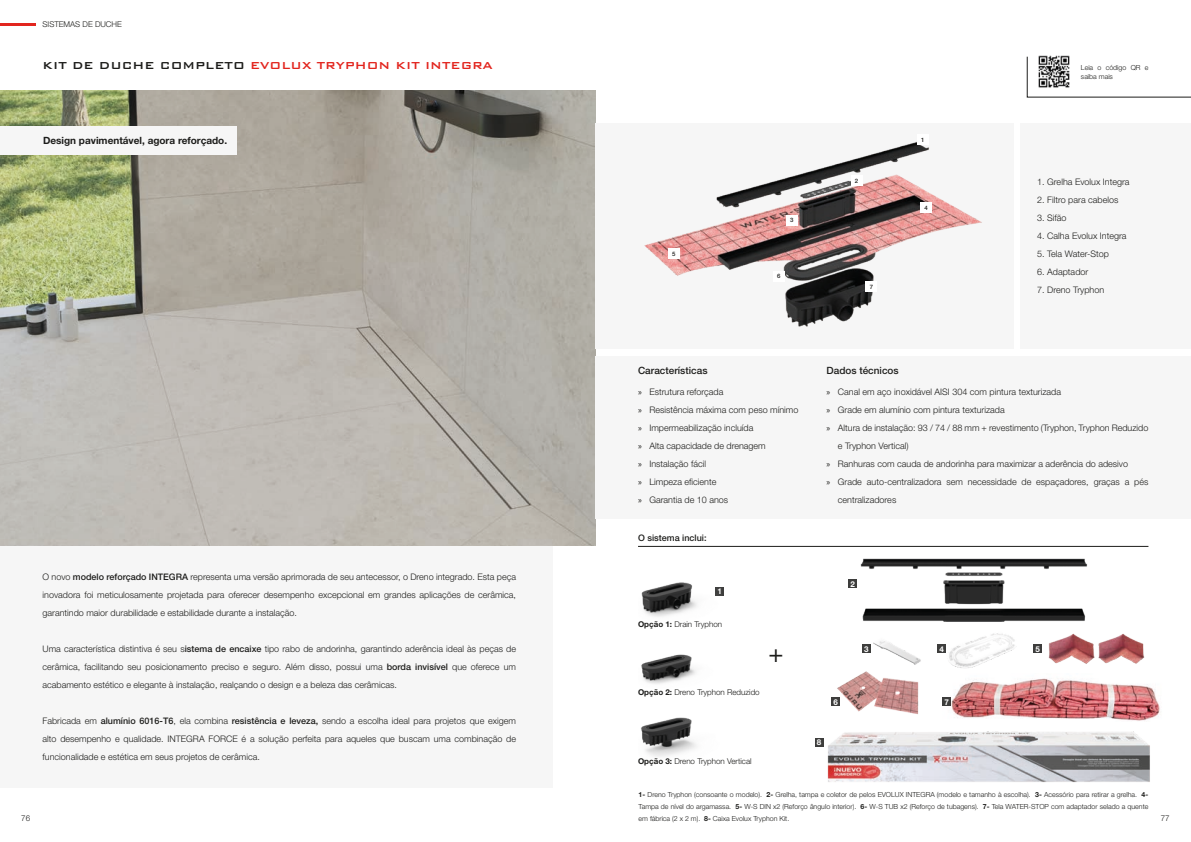
<style>
.page{position:relative;width:1191px;height:842px;background:#fff}
.page>*{position:absolute;margin:0;border:0;box-sizing:border-box;transform-origin:0 0}
.t1{font:25px "Helvetica Neue LT Std";color:#1d1d1b}
.t2{font:500 13.5px "Bank Gothic BT";color:#e2251e}
.t3{font:700 10px "Helvetica Neue LT Std";color:#1d1d1b}
.t4{font:500 10px "Helvetica Neue LT Std";color:#1d1d1b}
.t5{font:300 9px/18px "Helvetica Neue LT Std";color:#1d1d1b;text-align:justify}
.t6{font:500 9px "Helvetica Neue LT Std";color:#1d1d1b}
.t7{font:300 8px "Helvetica Neue LT Std";color:#1d1d1b}
.t8{font:700 8px "Helvetica Neue LT Std";color:#fff}
.t9{font:300 7px/12px "Helvetica Neue LT Std";color:#1d1d1b}
.t10{font:500 6px "Helvetica Neue LT Std";color:#1d1d1b}
.s1{color:#1d1d1b}
.s2{font-family:"Myriad Pro";font-weight:400}
.s3{font-weight:500}
.s4{font-weight:700}
</style>
<div class="page">
<hr style="left:0;top:23px;width:36px;height:2px;background:#e2251e">
<div style="left:0;top:421px;width:553px;height:367px;background:#f6f6f6"></div>
<img style="left:0;top:91px;width:595px;height:454px">
<div style="left:0;top:126px;width:236px;height:28px;background:#f6f6f6"></div>
<img style="left:815px;top:731px;width:335px;height:51px">
<div style="left:595px;top:356px;width:596px;height:163px;background:#f6f6f6"></div>
<div style="left:595px;top:124px;width:418px;height:225px;background:#f6f6f6"></div>
<div style="left:1020px;top:124px;width:171px;height:225px;background:#f6f6f6"></div>
<img style="left:1039px;top:55px;width:30px;height:1px">
<svg style="left:1027px;top:56px;width:164px;height:41px"></svg>
<img style="left:644px;top:141px;width:338px;height:186px">
<div style="left:917px;top:134px;width:11px;height:11px;background:#fff"></div>
<div style="left:850px;top:176px;width:12px;height:10px;background:#fff"></div>
<div style="left:920px;top:203px;width:12px;height:10px;background:#fff"></div>
<div style="left:786px;top:215px;width:12px;height:10px;background:#fff"></div>
<div style="left:668px;top:248px;width:12px;height:11px;background:#fff"></div>
<div style="left:773px;top:271px;width:11px;height:10px;background:#fff"></div>
<div style="left:865px;top:281px;width:12px;height:11px;background:#fff"></div>
<hr style="left:638px;top:546px;width:510px;height:1px;background:#1d1d1b">
<img style="left:951px;top:679px;width:209px;height:42px">
<img style="left:837px;top:545px;width:271px;height:108px">
<div style="left:715px;top:587px;width:9px;height:8px;background:#3d3d3c"></div>
<div style="left:862px;top:644px;width:8px;height:9px;background:#3d3d3c"></div>
<div style="left:942px;top:697px;width:9px;height:9px;background:#3d3d3c"></div>
<div style="left:815px;top:738px;width:8px;height:8px;background:#3d3d3c"></div>
<div style="left:1033px;top:644px;width:8px;height:9px;background:#3d3d3c"></div>
<div style="left:848px;top:579px;width:9px;height:9px;background:#3d3d3c"></div>
<img style="left:931px;top:616px;width:106px;height:66px">
<img style="left:1042px;top:613px;width:108px;height:70px">
<img style="left:870px;top:636px;width:54px;height:20px">
<img style="left:827px;top:656px;width:101px;height:76px">
<img style="left:641px;top:582px;width:80px;height:35px">
<img style="left:641px;top:654px;width:55px;height:30px">
<img style="left:641px;top:717px;width:56px;height:40px">
<p class="t7" style="left:43px;top:19px;width:81px">SISTEMAS DE DUCHE</p>
<h2 class="t2" style="left:43px;top:58px;width:452px"><span class="s1">KIT DE DUCHE COMPLETO</span> EVOLUX TRYPHON KIT INTEGRA</h2>
<p class="t3" style="left:43px;top:134px;width:186px">Design pavimentável, agora reforçado.</p>
<p class="t10" style="left:672px;top:250px;width:5px">5</p>
<p class="t10" style="left:790px;top:216px;width:5px">3</p>
<p class="t10" style="left:777px;top:273px;width:5px">6</p>
<p class="t10" style="left:855px;top:177px;width:5px">2</p>
<p class="t10" style="left:869px;top:283px;width:5px">7</p>
<p class="t10" style="left:921px;top:136px;width:5px">1</p>
<p class="t10" style="left:924px;top:204px;width:5px">4</p>
<p class="t4" style="left:638px;top:365px;width:71px">Características</p>
<p class="t4" style="left:826px;top:365px;width:74px">Dados técnicos</p>
<p class="t9" style="left:1081px;top:63px;width:69px;line-height:9px">Leia o código QR e saiba mais</p>
<p class="t5" style="left:1037px;top:173px;width:94px">1. Grelha Evolux Integra</p>
<p class="t5" style="left:1037px;top:191px;width:83px">2. Filtro para cabelos</p>
<p class="t5" style="left:1037px;top:209px;width:31px">3. Sifão</p>
<p class="t5" style="left:1037px;top:227px;width:91px">4. Calha Evolux Integra</p>
<p class="t5" style="left:1037px;top:245px;width:73px">5. Tela Water-Stop</p>
<p class="t5" style="left:1037px;top:263px;width:53px">6. Adaptador</p>
<p class="t5" style="left:1037px;top:281px;width:68px">7. Dreno Tryphon</p>
<p class="t5" style="left:638px;top:382px;width:162px;text-align:left"><span class="s2">»</span> Estrutura reforçada<br><span class="s2">»</span> Resistência máxima com peso mínimo <span class="s2">»</span> Impermeabilização incluída<br><span class="s2">»</span> Alta capacidade de drenagem<br><span class="s2">»</span> Instalação fácil<br><span class="s2">»</span> Limpeza eficiente<br><span class="s2">»</span> Garantia de 10 anos</p>
<p class="t5" style="left:826px;top:382px;width:236px"><span class="s2">»</span> Canal em aço inoxidável AISI 304 com pintura texturizada</p>
<p class="t5" style="left:826px;top:400px;width:180px"><span class="s2">»</span> Grade em alumínio com pintura texturizada</p>
<p class="t5" style="left:826px;top:418px;width:323px"><span class="s2">»</span> Altura de instalação: 93 / 74 / 88 mm + revestimento (Tryphon, Tryphon Reduzido</p>
<p class="t5" style="left:838px;top:436px;width:72px">e Tryphon Vertical)</p>
<p class="t5" style="left:826px;top:454px;width:303px"><span class="s2">»</span> Ranhuras com cauda de andorinha para maximizar a aderência do adesivo</p>
<p class="t5" style="left:826px;top:472px;width:323px"><span class="s2">»</span> Grade auto-centralizadora sem necessidade de espaçadores, graças a pés</p>
<p class="t5" style="left:838px;top:490px;width:60px">centralizadores</p>
<p class="t6" style="left:638px;top:533px;width:70px">O sistema inclui:</p>
<p class="t5" style="left:43px;top:567px;width:475px">O novo <span class="s3">modelo reforçado INTEGRA</span> representa uma versão aprimorada de seu antecessor, o Dreno integrado. Esta peça inovadora foi meticulosamente projetada para oferecer desempenho excepcional em grandes aplicações de cerâmica, garantindo maior durabilidade e estabilidade durante a instalação.</p>
<p class="t5" style="left:43px;top:639px;width:475px">Uma característica distintiva é seu s<span class="s3">istema de encaixe</span> tipo rabo de andorinha, garantindo aderência ideal às peças de cerâmica, facilitando seu posicionamento preciso e seguro. Além disso, possui uma <span class="s3">borda invisível</span> que oferece um acabamento estético e elegante à instalação, realçando o design e a beleza das cerâmicas.</p>
<p class="t5" style="left:43px;top:711px;width:475px">Fabricada em <span class="s3">alumínio 6016-T6</span>, ela combina <span class="s3">resistência e leveza,</span> sendo a escolha ideal para projetos que exigem alto desempenho e qualidade. INTEGRA FORCE é a solução perfeita para aqueles que buscam uma combinação de funcionalidade e estética em seus projetos de cerâmica.</p>
<p class="t8" style="left:850px;top:579px;width:6px">2</p>
<p class="t8" style="left:717px;top:586px;width:6px">1</p>
<p class="t7" style="left:638px;top:619px;width:86px"><span class="s4">Opção 1:</span> Drain Tryphon</p>
<p class="t8" style="left:864px;top:644px;width:6px">3</p>
<p class="t8" style="left:939px;top:644px;width:6px">4</p>
<p class="t8" style="left:1035px;top:644px;width:6px">5</p>
<h1 class="t1" style="left:768px;top:638px;width:16px">+</h1>
<p class="t7" style="left:638px;top:688px;width:123px"><span class="s4">Opção 2:</span> Dreno Tryphon Reduzido</p>
<p class="t8" style="left:833px;top:697px;width:6px">6</p>
<p class="t8" style="left:944px;top:697px;width:6px">7</p>
<p class="t8" style="left:817px;top:737px;width:6px">8</p>
<p class="t7" style="left:638px;top:756px;width:115px"><span class="s4">Opção 3:</span> Dreno Tryphon Vertical</p>
<p class="t9" style="left:638px;top:788px;width:511px;text-align:justify"><span class="s4">1-</span> Dreno Tryphon (consoante o modelo). <span class="s4">2-</span> Grelha, tampa e coletor de pelos EVOLUX INTEGRA (modelo e tamanho à escolha). <span class="s4">3-</span> Acessório para retirar a grelha. <span class="s4">4- </span>Tampa de nível do argamassa. <span class="s4">5-</span> W-S DIN x2 (Reforço ângulo interior). <span class="s4">6-</span> W-S TUB x2 (Reforço de tubagens). <span class="s4">7-</span> Tela WATER-STOP com adaptador selado a quente em fábrica (2 x 2 m). <span class="s4">8-</span> Caixa Evolux Tryphon Kit.</p>
<p class="t7" style="left:21px;top:813px;width:10px">76</p>
<p class="t7" style="left:1160px;top:813px;width:10px">77</p>
</div>
